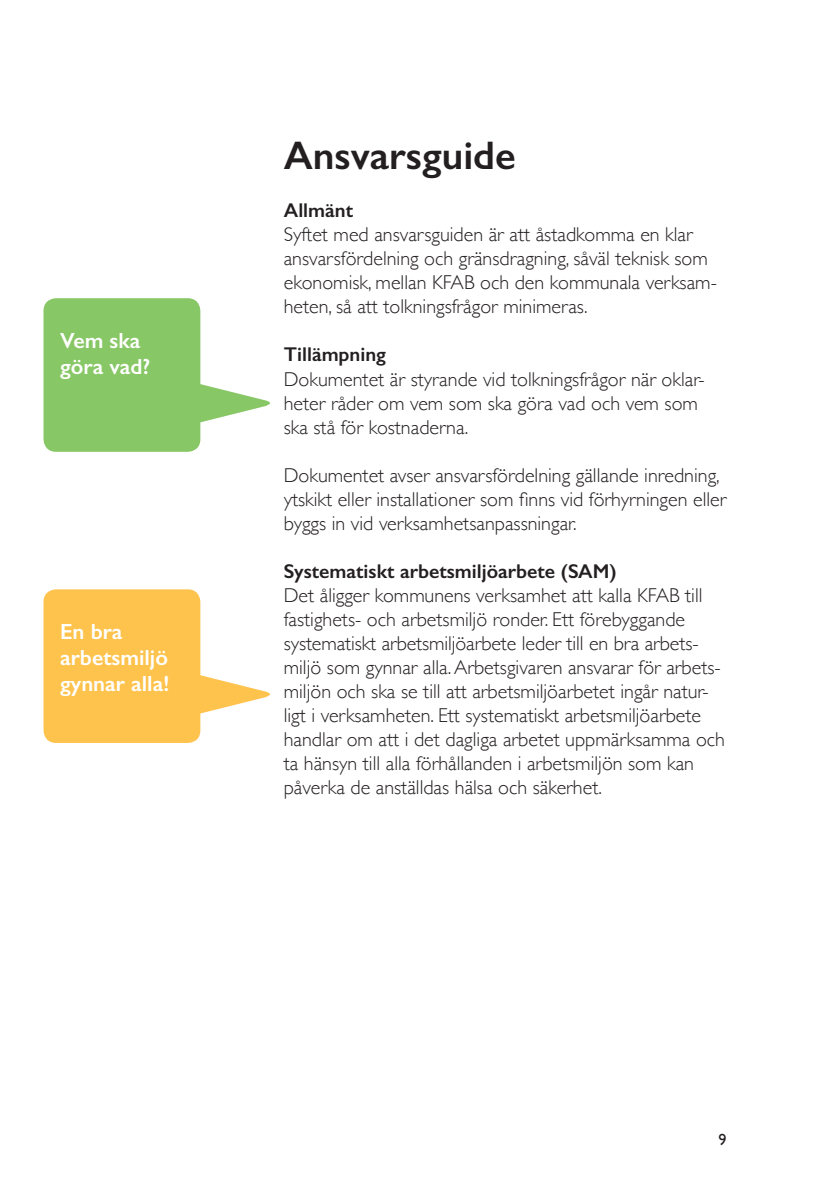
<style>
.page{position:relative;width:840px;height:1191px;background:#fff}
.page>*{position:absolute;margin:0;border:0;box-sizing:border-box;transform-origin:0 0}
.t1{font:600 40px "Gill Sans";color:#231f20}
.t2{font:600 22px/26px "Gill Sans";color:#fff}
.t3{font:300 20px/24px "Gill Sans";color:#231f20}
.t4{font:600 20px "Gill Sans";color:#231f20}
.t5{font:16px "Gill Sans";color:#231f20}
</style>
<div class="page">
<div style="left:43px;top:298px;width:157px;height:154px;background:#87c765;border-radius:13px"></div>
<svg style="left:200px;top:364px;width:70px;height:78px"></svg>
<div style="left:43px;top:589px;width:157px;height:154px;background:#fec34d;border-radius:13px"></div>
<svg style="left:200px;top:655px;width:70px;height:78px"></svg>
<p class="t2" style="left:60px;top:327px;width:92px">Vem ska göra vad?</p>
<p class="t2" style="left:60px;top:618px;width:111px">En bra arbetsmiljö gynnar alla!</p>
<h1 class="t1" style="left:283px;top:132px;width:233px">Ansvarsguide</h1>
<p class="t4" style="left:283px;top:198px;width:71px">Allmänt</p>
<p class="t3" style="left:283px;top:222px;width:434px">Syftet med ansvarsguiden är att åstadkomma en klar ansvarsfördelning och gränsdragning, såväl teknisk som ekonomisk, mellan KFAB och den kommunala verksam&shy;heten, så att tolkningsfrågor minimeras.</p>
<p class="t4" style="left:283px;top:342px;width:104px">Tillämpning</p>
<p class="t3" style="left:283px;top:366px;width:422px">Dokumentet är styrande vid tolkningsfrågor när oklar&shy;heter råder om vem som ska göra vad och vem som ska stå för kostnaderna.</p>
<p class="t3" style="left:283px;top:462px;width:444px">Dokumentet avser ansvarsfördelning gällande inredning, ytskikt eller installationer som finns vid förhyrningen eller byggs in vid verksamhetsanpassningar.</p>
<p class="t4" style="left:283px;top:558px;width:334px">Systematiskt arbetsmiljöarbete (SAM)</p>
<p class="t3" style="left:283px;top:582px;width:442px">Det åligger kommunens verksamhet att kalla KFAB till fastighets- och arbetsmiljö ronder. Ett förebyggande systematiskt arbetsmiljöarbete leder till en bra arbets&shy;miljö som gynnar alla. Arbetsgivaren ansvarar för arbets&shy;miljön och ska se till att arbetsmiljöarbetet ingår natur&shy;ligt i verksamheten. Ett systematiskt arbetsmiljöarbete handlar om att i det dagliga arbetet uppmärksamma och ta hänsyn till alla förhållanden i arbetsmiljön som kan påverka de anställdas hälsa och säkerhet.</p>
<p class="t5" style="left:718px;top:1130px;width:9px">9</p>
</div>
